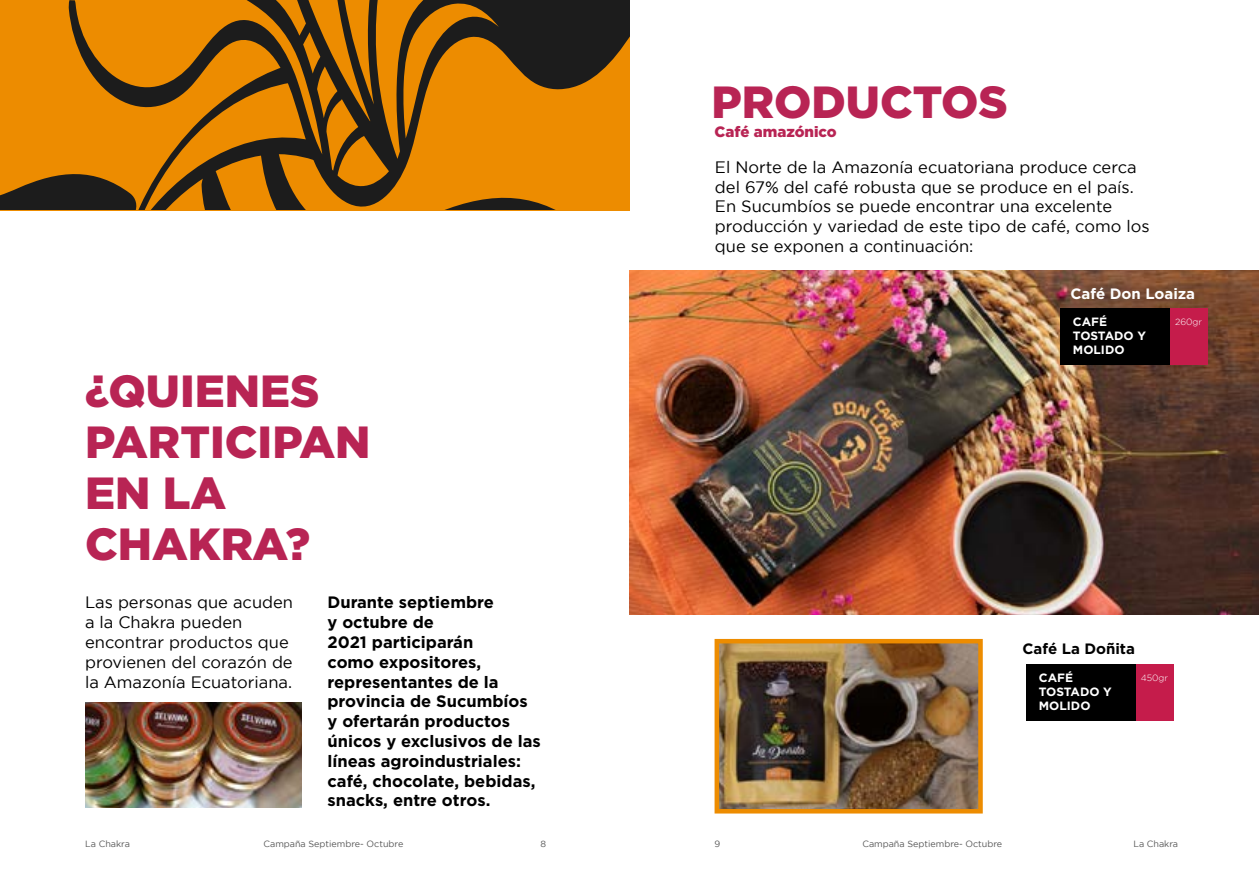
<style>
.page{position:relative;width:1259px;height:893px;background:#fff}
.page>*{position:absolute;margin:0;border:0;box-sizing:border-box;transform-origin:0 0}
.t1{font:900 45px/51px "Gotham";color:#b82454}
.t2{font:16.5px/19.8px "Gotham";color:#000}
.t3{font:700 16.5px/19.8px "Gotham";color:#000}
.t4{font:900 15px "Gotham";color:#b82454}
.t5{font:700 15px "Gotham";color:#fff}
.t6{font:700 15px "Gotham";color:#000}
.t7{font:700 12px/14.4px "Gotham";color:#fff}
.t8{font:9px "Gotham";color:#575757}
.t9{font:300 9px "Gotham";color:#fff}
</style>
<div class="page">
<div style="left:0;top:0;width:629px;height:211px;background:#ed8c00"></div>
<svg style="left:69px;top:0;width:560px;height:81px"></svg>
<svg style="left:0;top:79px;width:126px;height:131px"></svg>
<svg style="left:126px;top:67px;width:462px;height:143px"></svg>
<img style="left:85px;top:703px;width:217px;height:105px">
<img style="left:629px;top:270px;width:630px;height:344px">
<div style="left:1169px;top:308px;width:39px;height:56px;background:#c51c4b"></div>
<div style="left:1060px;top:308px;width:109px;height:56px;background:#000"></div>
<img style="left:719px;top:644px;width:258px;height:164px">
<div style="left:714px;top:639px;width:268px;height:174px;border:4px solid #ed8c00"></div>
<div style="left:1135px;top:664px;width:39px;height:56px;background:#c51c4b"></div>
<div style="left:1026px;top:664px;width:109px;height:56px;background:#000"></div>
<h1 class="t1" style="left:711px;top:75px;width:298px">PRODUCTOS</h1>
<p class="t4" style="left:714px;top:123px;width:124px">Café amazónico</p>
<p class="t2" style="left:715px;top:157px;width:436px">El Norte de la Amazonía ecuatoriana produce cerca del 67% del café robusta que se produce en el país.<br>En Sucumbíos se puede encontrar una excelente producción y variedad de este tipo de café, como los que se exponen a continuación:</p>
<p class="t5" style="left:1070px;top:284px;width:126px">Café Don Loaiza</p>
<h1 class="t1" style="left:85px;top:364px;width:287px">¿QUIENES<br>PARTICIPAN<br>EN LA<br>CHAKRA?</h1>
<p class="t2" style="left:85px;top:592px;width:209px">Las personas que acuden a la Chakra pueden encontrar productos que provienen del corazón de la Amazonía Ecuatoriana.</p>
<p class="t3" style="left:327px;top:593px;width:215px">Durante septiembre<br>y octubre de<br>2021 participarán<br>como expositores, representantes de la provincia de Sucumbíos y ofertarán productos únicos y exclusivos de las líneas agroindustriales: café, chocolate, bebidas, snacks, entre otros.</p>
<p class="t7" style="left:1073px;top:314px;width:75px">CAFÉ<br>TOSTADO Y<br>MOLIDO</p>
<p class="t9" style="left:1175px;top:317px;width:29px">260gr</p>
<p class="t6" style="left:1022px;top:638px;width:114px">Café La Doñita</p>
<p class="t7" style="left:1039px;top:670px;width:75px">CAFÉ<br>TOSTADO Y<br>MOLIDO</p>
<p class="t9" style="left:1140px;top:673px;width:29px">450gr</p>
<p class="t8" style="left:85px;top:839px;width:46px">La Chakra</p>
<p class="t8" style="left:263px;top:839px;width:141px">Campaña Septiembre- Octubre</p>
<p class="t8" style="left:540px;top:839px;width:7px">8</p>
<p class="t8" style="left:714px;top:839px;width:7px">9</p>
<p class="t8" style="left:862px;top:839px;width:141px">Campaña Septiembre- Octubre</p>
<p class="t8" style="left:1133px;top:839px;width:46px">La Chakra</p>
</div>
